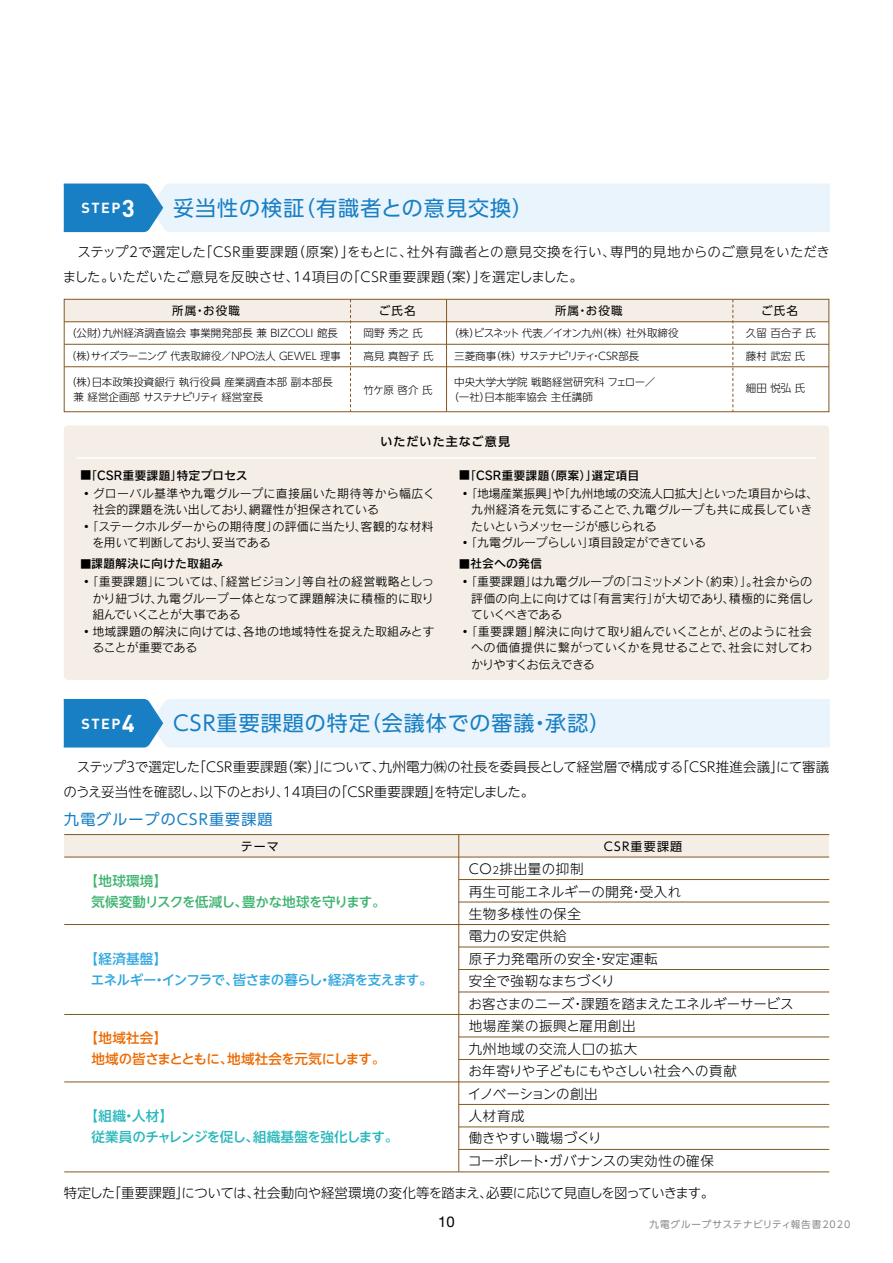
<style>
.page{position:relative;width:893px;height:1263px;background:#fff}
.page>*{position:absolute;margin:0;border:0;box-sizing:border-box;transform-origin:0 0}
.t1{font:21px "UD Shin Go Pro";letter-spacing:.05em;color:#187fc4}
.t2{font:15px "UD Shin Go Pro";letter-spacing:.075em;color:#187fc4}
.t3{font:14.85px "Helvetica Neue LT Std";color:#000}
.t4{font:700 14.4px "DIN";letter-spacing:.1em;color:#fff}
.t5{font:300 13.5px/24.8px "UD Shin Go NT Pro";letter-spacing:.01em;color:#000}
.t6{font:300 13.5px/22.5px "UD Shin Go NT Pro";letter-spacing:.035em;color:#000}
.t7{font:300 13.5px "UD Shin Go NT Pro";letter-spacing:-.03em;color:#000}
.t8{font:500 13.5px/21px "UD Shin Go NT Pro";letter-spacing:-.045em;color:#2ea7e0}
.t9{font:500 13.5px/21px "UD Shin Go NT Pro";letter-spacing:-.035em;color:#26b7bc}
.t10{font:500 13.5px/21px "UD Shin Go NT Pro";letter-spacing:-.03em;color:#3eb370}
.t11{font:500 13.5px/21px "UD Shin Go NT Pro";letter-spacing:-.025em;color:#ed6a02}
.t12{font:12px/16.5px "Rodin Pro M";color:#000}
.t13{font:12px/16.5px "Rodin Pro M";letter-spacing:-.03em;color:#000}
.t14{font:12px "Rodin Pro DB";color:#000}
.t15{font:500 12px "UD Shin Go Pro";letter-spacing:.09em;color:#000}
.t16{font:12px "UD Shin Go Pro";letter-spacing:.1em;color:#000}
.t17{font:11.55px "UD Shin Go Pro";letter-spacing:.1em;color:#000}
.t18{font:300 10.5px/15px "UD Shin Go NT Pro";color:#000}
.t19{font:300 10.5px "UD Shin Go NT Pro";letter-spacing:-.04em;color:#000}
.t20{font:9.6px "UD Shin Go Pro";letter-spacing:.09em;color:#898989}
.s1{font-size:24px}
.s2{font-size:10.8px}
.s3{font-size:10.2px}
</style>
<div class="page">
<div style="left:64px;top:425px;width:765px;height:255px;background:#f4eee6;border-radius:4px"></div>
<hr style="left:77px;top:457px;width:739px;height:2px;background:#fff">
<svg style="left:63px;top:183px;width:767px;height:50px;background:#d2e6f5"></svg>
<svg style="left:63px;top:699px;width:767px;height:49px;background:#d1e6f5"></svg>
<div style="left:64px;top:834px;width:765px;height:23px;background:#f4eee6"></div>
<hr style="left:458px;top:834px;width:1px;height:338px;background:#835820">
<hr style="left:64px;top:834px;width:765px;height:1px;background:#835820">
<hr style="left:64px;top:1171px;width:765px;height:1px;background:#835820">
<hr style="left:64px;top:857px;width:765px;height:1px;background:#835820">
<hr style="left:459px;top:879px;width:370px;height:1px;background:#835820">
<hr style="left:459px;top:902px;width:370px;height:1px;background:#835820">
<hr style="left:459px;top:947px;width:370px;height:1px;background:#835820">
<hr style="left:64px;top:924px;width:765px;height:1px;background:#835820">
<hr style="left:459px;top:991px;width:370px;height:1px;background:#835820">
<hr style="left:459px;top:969px;width:370px;height:1px;background:#835820">
<hr style="left:459px;top:1036px;width:370px;height:1px;background:#835820">
<hr style="left:459px;top:1059px;width:370px;height:1px;background:#835820">
<hr style="left:64px;top:1081px;width:765px;height:1px;background:#835820">
<hr style="left:64px;top:1014px;width:765px;height:1px;background:#835820">
<hr style="left:459px;top:1104px;width:370px;height:1px;background:#835820">
<hr style="left:459px;top:1126px;width:370px;height:1px;background:#835820">
<hr style="left:459px;top:1149px;width:370px;height:1px;background:#835820">
<svg style="left:66px;top:301px;width:761px;height:109px"></svg>
<hr style="left:64px;top:321px;width:765px;height:1px;background:#835820">
<hr style="left:64px;top:344px;width:382px;height:1px;background:#835820">
<hr style="left:447px;top:344px;width:382px;height:1px;background:#835820">
<hr style="left:447px;top:366px;width:382px;height:1px;background:#835820">
<hr style="left:64px;top:366px;width:383px;height:1px;background:#835820">
<div style="left:64px;top:299px;width:765px;height:113px;border:1px solid #835820"></div>
<hr style="left:446px;top:299px;width:1px;height:113px;background:#835820">
<p class="t4" style="left:82px;top:198px;width:55px">STEP<span class="s1">3</span></p>
<h1 class="t1" style="left:173px;top:191px;width:362px">妥当性の検証（有識者との意見交換）</h1>
<p class="t5" style="left:63px;top:239px;width:769px">　ステップ２で選定した「ＣＳＲ重要課題（原案）」をもとに、社外有識者との意見交換を行い、専門的見地からのご意見をいただきました。いただいたご意見を反映させ、１4項目の「ＣＳＲ重要課題（案）」を選定しました。</p>
<p class="t17" style="left:172px;top:301px;width:69px">所属・お役職</p>
<p class="t17" style="left:379px;top:301px;width:38px">ご氏名</p>
<p class="t18" style="left:364px;top:325px;width:61px">岡野 秀之 氏</p>
<p class="t18" style="left:66px;top:325px;width:273px">（公財）九州経済調査協会 事業開発部長 兼 BIZCOLI 館長</p>
<p class="t18" style="left:74px;top:374px;width:261px;text-indent:-7px">（株）日本政策投資銀行 執行役員 産業調査本部 副本部長兼 経営企画部 サステナビリティ 経営室長</p>
<p class="t18" style="left:66px;top:348px;width:276px">（株）サイズラーニング 代表取締役／NPO法人 GEWEL 理事</p>
<p class="t18" style="left:364px;top:348px;width:71px">高見 真智子 氏</p>
<p class="t18" style="left:364px;top:382px;width:71px">竹ケ原 啓介 氏</p>
<p class="t17" style="left:555px;top:301px;width:69px">所属・お役職</p>
<p class="t17" style="left:761px;top:301px;width:38px">ご氏名</p>
<p class="t19" style="left:448px;top:324px;width:232px">（株）ビスネット 代表／イオン九州（株）社外取締役</p>
<p class="t18" style="left:746px;top:325px;width:71px">久留 百合子 氏</p>
<p class="t19" style="left:454px;top:348px;width:187px">三菱商事（株）サステナビリティ・CSR部長</p>
<p class="t18" style="left:746px;top:348px;width:61px">藤村 武宏 氏</p>
<p class="t18" style="left:448px;top:374px;width:208px;text-indent:6px">中央大学大学院 戦略経営研究科 フェロー／（一社）日本能率協会 主任講師</p>
<p class="t18" style="left:746px;top:380px;width:61px">細田 悦弘 氏</p>
<p class="t15" style="left:381px;top:432px;width:131px">いただいた主なご意見</p>
<p class="t14" style="left:80px;top:467px;width:169px"><span class="s2">■</span>「CSR重要課題」特定プロセス</p>
<p class="t12" style="left:92px;top:484px;width:344px;text-indent:-12px">•グローバル基準や九電グループに直接届いた期待等から幅広く社会的課題を洗い出しており、網羅性が担保されている</p>
<p class="t12" style="left:92px;top:517px;width:343px;text-indent:-12px">•「ステークホルダーからの期待度」の評価に当たり、客観的な材料を用いて判断しており、妥当である</p>
<p class="t14" style="left:80px;top:556px;width:144px"><span class="s2">■</span>課題解決に向けた取組み</p>
<p class="t12" style="left:92px;top:573px;width:343px;text-align:justify;text-indent:-12px">•「重要課題」については、「経営ビジョン」等自社の経営戦略としっかり紐づけ、九電グループ一体となって課題解決に積極的に取り組んでいくことが大事である</p>
<p class="t12" style="left:92px;top:623px;width:343px;text-indent:-12px">•地域課題の解決に向けては、各地の地域特性を捉えた取組みとすることが重要である</p>
<p class="t14" style="left:459px;top:467px;width:182px"><span class="s2">■</span>「CSR重要課題（原案）」選定項目</p>
<p class="t13" style="left:471px;top:484px;width:348px;text-indent:-12px">•「地場産業振興」や「九州地域の交流人口拡大」といった項目からは、九州経済を元気にすることで、九電グループも共に成長していきたいというメッセージが感じられる</p>
<p class="t12" style="left:459px;top:534px;width:248px">•「九電グループらしい」項目設定ができている</p>
<p class="t14" style="left:459px;top:556px;width:84px"><span class="s2">■</span>社会への発信</p>
<p class="t12" style="left:471px;top:573px;width:344px;text-align:justify;text-indent:-12px">•「重要課題」は九電グループの「コミットメント（約束）」。社会からの評価の向上に向けては「有言実行」が大切であり、積極的に発信していくべきである</p>
<p class="t12" style="left:471px;top:623px;width:343px;text-align:justify;text-indent:-12px">•「重要課題」解決に向けて取り組んでいくことが、どのように社会への価値提供に繋がっていくかを見せることで、社会に対してわかりやすくお伝えできる</p>
<p class="t4" style="left:82px;top:714px;width:55px">STEP<span class="s1">4</span></p>
<h1 class="t1" style="left:173px;top:706px;width:439px">CSR重要課題の特定（会議体での審議・承認）</h1>
<p class="t5" style="left:64px;top:754px;width:767px">　ステップ3で選定した「CSR重要課題（案）」について、九州電力㈱の社長を委員長として経営層で構成する「CSR推進会議」にて審議のうえ妥当性を確認し、以下のとおり、14項目の「CSR重要課題」を特定しました。</p>
<p class="t2" style="left:64px;top:807px;width:210px">九電グループのCSR重要課題</p>
<p class="t16" style="left:241px;top:837px;width:39px">テーマ</p>
<p class="t16" style="left:604px;top:837px;width:80px">CSR重要課題</p>
<p class="t6" style="left:468px;top:857px;width:327px">CO<span class="s3">2</span>排出量の抑制<br>再生可能エネルギーの開発・受入れ<br>生物多様性の保全<br>電力の安定供給<br>原子力発電所の安全・安定運転<br>安全で強靭なまちづくり<br>お客さまのニーズ・課題を踏まえたエネルギーサービス地場産業の振興と雇用創出<br>九州地域の交流人口の拡大<br>お年寄りや子どもにもやさしい社会への貢献<br>イノベーションの創出<br>人材育成<br>働きやすい職場づくり<br>コーポレート・ガバナンスの実効性の確保</p>
<p class="t10" style="left:91px;top:870px;width:296px;text-indent:-7px">【地球環境】<br>気候変動リスクを低減し、豊かな地球を守ります。</p>
<p class="t8" style="left:91px;top:948px;width:343px;text-indent:-6px">【経済基盤】<br>エネルギー・インフラで、皆さまの暮らし・経済を支えます。</p>
<p class="t11" style="left:91px;top:1027px;width:295px;text-indent:-7px">【地域社会】<br>地域の皆さまとともに、地域社会を元気にします。</p>
<p class="t9" style="left:91px;top:1104px;width:308px;text-indent:-7px">【組織・人材】<br>従業員のチャレンジを促し、組織基盤を強化します。</p>
<p class="t7" style="left:64px;top:1182px;width:652px">特定した「重要課題」については、社会動向や経営環境の変化等を踏まえ、必要に応じて見直しを図っていきます。</p>
<p class="t3" style="left:438px;top:1213px;width:18px">10</p>
<p class="t20" style="left:650px;top:1216px;width:202px">九電グループサステナビリティ報告書2020</p>
</div>
